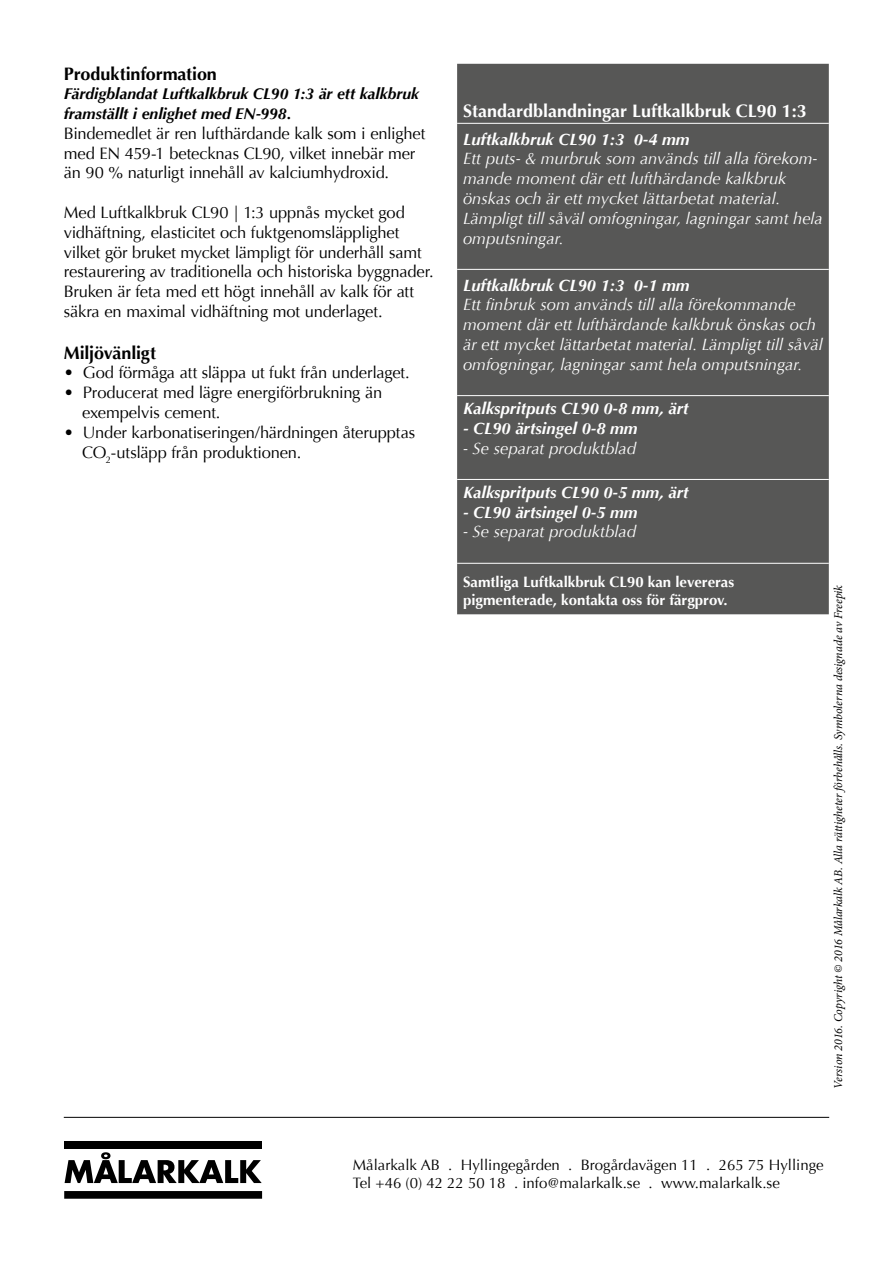
<style>
.page{position:relative;width:893px;height:1263px;background:#fff}
.page>*{position:absolute;margin:0;border:0;box-sizing:border-box;transform-origin:0 0}
.t1{font:700 18px "Optima";color:#fff}
.t2{font:700 18px "Optima";letter-spacing:-.005em;color:#000}
.t3{font:16.5px/19.8px "Optima";letter-spacing:-.015em;color:#000}
.t4{font:italic 16.5px/19.8px "Optima";color:#fff}
.t5{font:italic 700 16.5px "Optima";color:#fff}
.t6{font:italic 700 15.75px/19.8px "Optima";letter-spacing:-.005em;color:#000}
.t7{font:15px/18px "Optima";color:#000}
.t8{font:700 15px/18px "Optima";color:#fff}
.t9{font:italic 12px "Minion Pro";letter-spacing:-.01em;color:#000}
</style>
<div class="page">
<div style="left:457px;top:64px;width:372px;height:550px;background:#575756"></div>
<hr style="left:457px;top:123px;width:372px;height:1px;background:#fff">
<hr style="left:457px;top:269px;width:372px;height:1px;background:#fff">
<hr style="left:457px;top:395px;width:372px;height:1px;background:#fff">
<hr style="left:457px;top:479px;width:372px;height:1px;background:#fff">
<hr style="left:457px;top:563px;width:372px;height:1px;background:#fff">
<svg style="left:65px;top:1152px;width:197px;height:31px"></svg>
<div style="left:64px;top:1141px;width:198px;height:8px;background:#000"></div>
<div style="left:64px;top:1191px;width:198px;height:8px;background:#000"></div>
<hr style="left:64px;top:1117px;width:765px;height:1px;background:#000">
<p class="t2" style="left:64px;top:64px;width:155px">Produktinformation</p>
<p class="t6" style="left:64px;top:84px;width:357px">Färdigblandat Luftkalkbruk CL90 1:3 är ett kalkbruk framställt i enlighet med EN-998.</p>
<p class="t3" style="left:64px;top:124px;width:363px">Bindemedlet är ren lufthärdande kalk som i enlighet med EN 459-1 betecknas CL90, vilket innebär mer än 90 % naturligt innehåll av kalciumhydroxid.</p>
<p class="t3" style="left:64px;top:203px;width:371px">Med Luftkalkbruk CL90 | 1:3 uppnås mycket god vidhäftning, elasticitet och fuktgenomsläpplighet vilket gör bruket mycket lämpligt för underhåll samt restaurering av traditionella och historiska byggnader.<br>Bruken är feta med ett högt innehåll av kalk för att säkra en maximal vidhäftning mot underlaget.</p>
<p class="t2" style="left:64px;top:342px;width:94px">Miljövänligt</p>
<p class="t3" style="left:64px;top:363px;width:347px">• God förmåga att släppa ut fukt från underlaget.</p>
<p class="t3" style="left:82px;top:383px;width:302px;text-indent:-18px">• Producerat med lägre energiförbrukning än exempelvis cement.</p>
<p class="t3" style="left:82px;top:422px;width:335px;text-indent:-18px">• Under karbonatiseringen/härdningen återupptas<br>CO<sub>2</sub>-utsläpp från produktionen.</p>
<p class="t1" style="left:463px;top:101px;width:345px">Standardblandningar Luftkalkbruk CL90 1:3</p>
<p class="t5" style="left:463px;top:129px;width:228px">Luftkalkbruk CL90 1:3 0-4 mm</p>
<p class="t4" style="left:463px;top:149px;width:361px">Ett puts- &amp; murbruk som används till alla förekom&shy;mande moment där ett lufthärdande kalkbruk önskas och är ett mycket lättarbetat material.<br>Lämpligt till såväl omfogningar, lagningar samt hela omputsningar.</p>
<p class="t5" style="left:463px;top:275px;width:228px">Luftkalkbruk CL90 1:3 0-1 mm</p>
<p class="t4" style="left:463px;top:295px;width:361px">Ett finbruk som används till alla förekommande moment där ett lufthärdande kalkbruk önskas och är ett mycket lättarbetat material. Lämpligt till såväl omfogningar, lagningar samt hela omputsningar.</p>
<p class="t5" style="left:463px;top:399px;width:227px">Kalkspritputs CL90 0-8 mm, ärt</p>
<p class="t5" style="left:463px;top:418px;width:176px">- CL90 ärtsingel 0-8 mm</p>
<p class="t4" style="left:463px;top:438px;width:175px">- Se separat produktblad</p>
<p class="t5" style="left:463px;top:482px;width:227px">Kalkspritputs CL90 0-5 mm, ärt</p>
<p class="t5" style="left:463px;top:502px;width:176px">- CL90 ärtsingel 0-5 mm</p>
<p class="t4" style="left:463px;top:522px;width:175px">- Se separat produktblad</p>
<p class="t8" style="left:463px;top:573px;width:273px">Samtliga Luftkalkbruk CL90 kan levereras pigmenterade, kontakta oss för färgprov.</p>
<p class="t9" style="left:830px;top:1089px;width:505px;rotate:-90deg">Version 2016. Copyright © 2016 Målarkalk AB. Alla rättigheter förbehålls. Symbolerna designade av Freepik</p>
<p class="t7" style="left:353px;top:1156px;width:472px">Målarkalk AB . Hyllingegården . Brogårdavägen 11 . 265 75 Hyllinge<br>Tel +46 (0) 42 22 50 18 . info@malarkalk.se . www.malarkalk.se</p>
</div>
